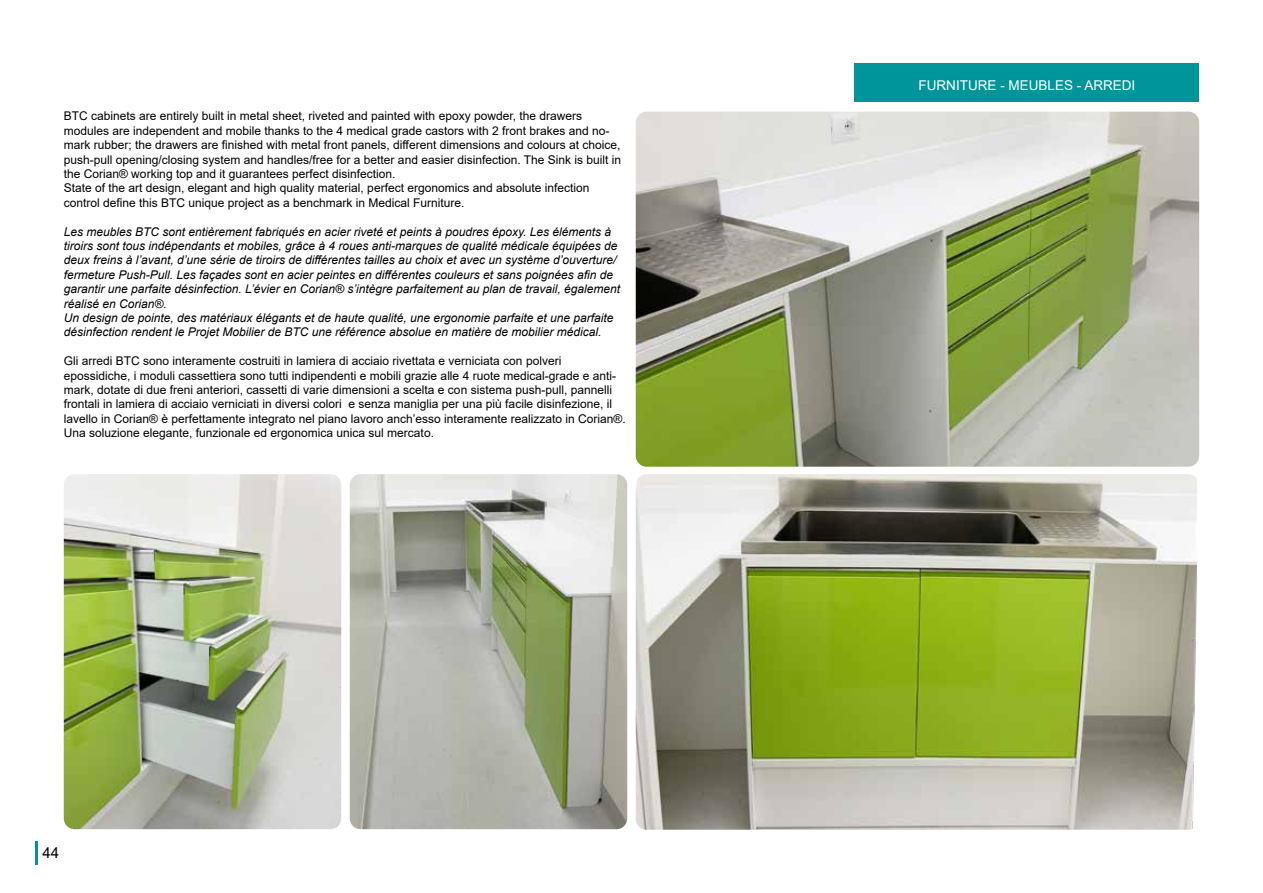
<style>
.page{position:relative;width:1263px;height:893px;background:#fff}
.page>*{position:absolute;margin:0;border:0;box-sizing:border-box;transform-origin:0 0}
.t1{font:15px "Arial";color:#000}
.t2{font:13.5px "Arial";color:#fff}
.t3{font:12px/14.4px "Arial";color:#000}
.t4{font:italic 12px/14.4px "Arial";color:#000}
</style>
<div class="page">
<hr style="left:35px;top:841px;width:3px;height:23px;background:#00959a">
<img style="left:636px;top:474px;width:561px;height:356px">
<img style="left:636px;top:112px;width:563px;height:355px">
<img style="left:64px;top:474px;width:277px;height:355px">
<img style="left:350px;top:474px;width:277px;height:355px">
<div style="left:855px;top:64px;width:344px;height:38px;background:#00959a"></div>
<p class="t3" style="left:64px;top:109px;width:559px">BTC cabinets are entirely built in metal sheet, riveted and painted with epoxy powder, the drawers modules are independent and mobile thanks to the 4 medical grade castors with 2 front brakes and no&shy;mark rubber; the drawers are finished with metal front panels, different dimensions and colours at choice, push-pull opening/closing system and handles/free for a better and easier disinfection. The Sink is built in the Corian® working top and it guarantees perfect disinfection.<br>State of the art design, elegant and high quality material, perfect ergonomics and absolute infection control define this BTC unique project as a benchmark in Medical Furniture.</p>
<p class="t4" style="left:64px;top:224px;width:558px">Les meubles BTC sont entièrement fabriqués en acier riveté et peints à poudres époxy. Les éléments à tiroirs sont tous indépendants et mobiles, grâce à 4 roues anti-marques de qualité médicale équipées de deux freins à l’avant, d’une série de tiroirs de différentes tailles au choix et avec un système d’ouverture/ fermeture Push-Pull. Les façades sont en acier peintes en différentes couleurs et sans poignées afin de garantir une parfaite désinfection. L’évier en Corian® s’intègre parfaitement au plan de travail, également réalisé en Corian®.<br>Un design de pointe, des matériaux élégants et de haute qualité, une ergonomie parfaite et une parfaite désinfection rendent le Projet Mobilier de BTC une référence absolue en matière de mobilier médical.</p>
<p class="t3" style="left:64px;top:354px;width:563px">Gli arredi BTC sono interamente costruiti in lamiera di acciaio rivettata e verniciata con polveri epossidiche, i moduli cassettiera sono tutti indipendenti e mobili grazie alle 4 ruote medical-grade e anti&shy;mark, dotate di due freni anteriori, cassetti di varie dimensioni a scelta e con sistema push-pull, pannelli frontali in lamiera di acciaio verniciati in diversi colori e senza maniglia per una più facile disinfezione, il lavello in Corian® è perfettamente integrato nel piano lavoro anch’esso interamente realizzato in Corian®.<br>Una soluzione elegante, funzionale ed ergonomica unica sul mercato.</p>
<p class="t1" style="left:43px;top:842px;width:18px">44</p>
<p class="t2" style="left:918px;top:76px;width:218px">FURNITURE - MEUBLES - ARREDI</p>
</div>
